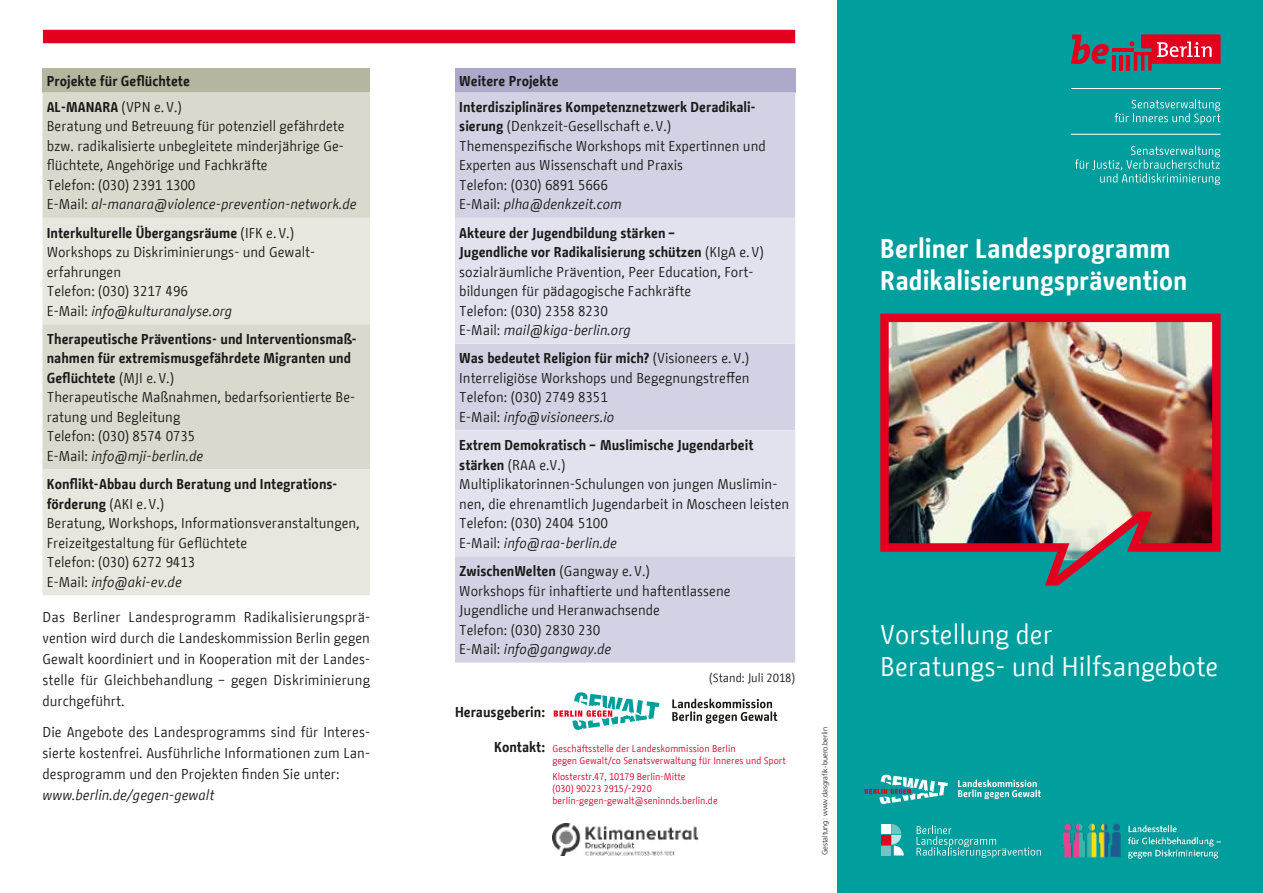
<style>
.page{position:relative;width:1263px;height:893px;background:#fff}
.page>*{position:absolute;margin:0;border:0;box-sizing:border-box;transform-origin:0 0}
.Überschrift_1_Hauptt{font:700 27px "BMF Change";color:#fff}
.Überschrift_2_Untert{font:27px "BMF Change";color:#fff}
.Tabellentext{font:14.25px/19.5px "BMF Change";color:#1a1a18}
.Tabellentext-2{font:700 14.25px/19.5px "BMF Change";color:#1a1a18}
.Fliesstext_9_5_14_pt{font:14.25px/21px "BMF Change";color:#1a1a18;text-align:justify}
.Tabellentext-3{font:italic 14.25px "BMF Change";color:#1a1a18}
.Fliesstext_9_5_14_pt-2{font:italic 14.25px "BMF Change";color:#1a1a18}
.Fliesstext_9_5_14_pt-3{font:700 14.25px "BMF Change";color:#1a1a18}
.Hinweistext{font:12px "BMF Change";color:#1a1a18}
.Fliesstext_9_5_14_pt-4{font:9.75px/12px "BMF Change";color:#db012c}
.Absender_5_6_7_7_pt{font:9.75px "BMF Change";color:#db012c}
.t1{font:300 7.5px "Frutiger LT Std";color:#1a1a18}
.s1{font-weight:400}
.s2{font-style:normal}
.s3{font-weight:700;font-size:14.25px;color:#1a1a18}
</style>
<div class="page">
<div style="left:838px;top:0;width:425px;height:893px;background:#009e9c"></div>
<div style="left:43px;top:68px;width:327px;height:24px;background:#b4b69f"></div>
<div style="left:43px;top:92px;width:327px;height:126px;background:#dad9ce"></div>
<svg style="left:43px;top:218px;width:327px;height:377px;background:#e2e1d8"></svg>
<div style="left:455px;top:68px;width:340px;height:24px;background:#aca9ca"></div>
<div style="left:455px;top:92px;width:340px;height:571px;background:#d3d2e4"></div>
<svg style="left:455px;top:218px;width:340px;height:338px;background:#deddeb"></svg>
<svg style="left:554px;top:692px;width:105px;height:38px"></svg>
<svg style="left:672px;top:699px;width:105px;height:24px"></svg>
<div style="left:50px;top:30px;width:738px;height:13px;background:#e3001f"></div>
<img style="left:880px;top:313px;width:341px;height:273px">
<svg style="left:1115px;top:99px;width:105px;height:26px"></svg>
<hr style="left:1071px;top:88px;width:149px;height:1px;background:#fff">
<svg style="left:1075px;top:146px;width:145px;height:39px"></svg>
<hr style="left:1071px;top:134px;width:149px;height:1px;background:#fff">
<svg style="left:1071px;top:35px;width:38px;height:29px"></svg>
<hr style="left:1112px;top:55px;width:4px;height:16px;background:#e3001f">
<hr style="left:1119px;top:55px;width:4px;height:16px;background:#e3001f">
<hr style="left:1127px;top:55px;width:3px;height:16px;background:#e3001f">
<hr style="left:1112px;top:48px;width:22px;height:4px;background:#e3001f">
<svg style="left:1129px;top:34px;width:91px;height:37px"></svg>
<svg style="left:958px;top:779px;width:83px;height:20px"></svg>
<svg style="left:865px;top:774px;width:83px;height:30px"></svg>
<svg style="left:916px;top:825px;width:125px;height:33px"></svg>
<div style="left:880px;top:835px;width:10px;height:10px;background:#e3001f"></div>
<div style="left:880px;top:824px;width:10px;height:10px;background:#fff"></div>
<div style="left:880px;top:845px;width:10px;height:10px;background:#70c5c4"></div>
<svg style="left:891px;top:824px;width:13px;height:31px"></svg>
<img style="left:1063px;top:824px;width:58px;height:33px">
<img style="left:1128px;top:824px;width:92px;height:34px">
<img style="left:552px;top:824px;width:147px;height:31px">
<p class="Tabellentext-2" style="left:47px;top:71px;width:145px">Projekte für Geflüchtete</p>
<p class="Tabellentext-2" style="left:47px;top:97px;width:137px">AL-MANARA <span class="s1">(VPN e.V.)</span></p>
<p class="Tabellentext" style="left:47px;top:117px;width:299px;text-align:justify">Beratung und Betreuung für potenziell gefährdete bzw. radikalisierte unbegleitete minderjährige Ge&shy;flüchtete, Angehörige und Fachkräfte</p>
<p class="Tabellentext" style="left:47px;top:175px;width:150px">Telefon: (030) 2391 1300</p>
<p class="Tabellentext-3" style="left:47px;top:194px;width:311px"><span class="s2">E-Mail:</span> al-manara@violence-prevention-network.de</p>
<p class="Tabellentext-2" style="left:47px;top:223px;width:249px">Interkulturelle Übergangsräume <span class="s1">(IFK e.V.)</span></p>
<p class="Tabellentext" style="left:47px;top:242px;width:270px">Workshops zu Diskriminierungs- und Gewalt&shy;erfahrungen</p>
<p class="Tabellentext" style="left:47px;top:281px;width:143px">Telefon: (030) 3217 496</p>
<p class="Tabellentext-3" style="left:47px;top:301px;width:187px"><span class="s2">E-Mail:</span> info@kulturanalyse.org</p>
<p class="Tabellentext-2" style="left:47px;top:329px;width:312px">Therapeutische Präventions- und Interventionsmaß&shy;nahmen für extremismusgefährdete Migranten und<br>Geflüchtete <span class="s1">(MJI e.V.)</span></p>
<p class="Tabellentext" style="left:47px;top:388px;width:310px">Therapeutische Maßnahmen, bedarfsorientierte Be&shy;ratung und Begleitung</p>
<p class="Tabellentext" style="left:47px;top:427px;width:150px">Telefon: (030) 8574 0735</p>
<p class="Tabellentext-3" style="left:47px;top:446px;width:158px"><span class="s2">E-Mail:</span> info@mji-berlin.de</p>
<p class="Tabellentext-2" style="left:47px;top:475px;width:293px">Konflikt-Abbau durch Beratung und Integrations&shy;förderung <span class="s1">(AKI e.V.)</span></p>
<p class="Tabellentext" style="left:47px;top:514px;width:314px">Beratung, Workshops, Informationsveranstaltungen,<br>Freizeitgestaltung für Geflüchtete</p>
<p class="Tabellentext" style="left:47px;top:553px;width:150px">Telefon: (030) 6272 9413</p>
<p class="Tabellentext-3" style="left:47px;top:572px;width:137px"><span class="s2">E-Mail:</span> info@aki-ev.de</p>
<p class="Fliesstext_9_5_14_pt" style="left:43px;top:606px;width:329px">Das Berliner Landesprogramm Radikalisierungsprä&shy;vention wird durch die Landeskommission Berlin gegen Gewalt koordiniert und in Kooperation mit der Landes&shy;stelle für Gleichbehandlung – gegen Diskriminierung durchgeführt.</p>
<p class="Fliesstext_9_5_14_pt" style="left:43px;top:722px;width:329px">Die Angebote des Landesprogramms sind für Interes&shy;sierte kostenfrei. Ausführliche Informationen zum Lan&shy;desprogramm und den Projekten finden Sie unter:</p>
<p class="Fliesstext_9_5_14_pt-2" style="left:43px;top:785px;width:173px">www.berlin.de/gegen-gewalt</p>
<p class="Tabellentext-2" style="left:459px;top:71px;width:101px">Weitere Projekte</p>
<p class="Tabellentext-2" style="left:459px;top:97px;width:298px">Interdisziplinäres Kompetenznetzwerk Deradikali&shy;sierung <span class="s1">(Denkzeit-Gesellschaft e.V.)</span></p>
<p class="Tabellentext" style="left:459px;top:136px;width:308px">Themenspezifische Workshops mit Expertinnen und<br>Experten aus Wissenschaft und Praxis</p>
<p class="Tabellentext" style="left:459px;top:175px;width:150px">Telefon: (030) 6891 5666</p>
<p class="Tabellentext-3" style="left:459px;top:194px;width:164px"><span class="s2">E-Mail:</span> plha@denkzeit.com</p>
<p class="Tabellentext-2" style="left:459px;top:223px;width:306px">Akteure der Jugendbildung stärken –<br>Jugendliche vor Radikalisierung schützen <span class="s1">(KIgA e.V)</span></p>
<p class="Tabellentext" style="left:459px;top:262px;width:296px">sozialräumliche Prävention, Peer Education, Fort&shy;bildungen für pädagogische Fachkräfte</p>
<p class="Tabellentext" style="left:459px;top:301px;width:150px">Telefon: (030) 2358 8230</p>
<p class="Tabellentext-3" style="left:459px;top:320px;width:173px"><span class="s2">E-Mail:</span> mail@kiga-berlin.org</p>
<p class="Tabellentext-2" style="left:459px;top:349px;width:291px">Was bedeutet Religion für mich? <span class="s1">(Visioneers e.V.)</span></p>
<p class="Tabellentext" style="left:459px;top:368px;width:292px">Interreligiöse Workshops und Begegnungstreffen</p>
<p class="Tabellentext" style="left:459px;top:388px;width:150px">Telefon: (030) 2749 8351</p>
<p class="Tabellentext-3" style="left:459px;top:407px;width:156px"><span class="s2">E-Mail:</span> info@visioneers.io</p>
<p class="Tabellentext-2" style="left:459px;top:436px;width:296px">Extrem Demokratisch – Muslimische Jugendarbeit stärken <span class="s1">(RAA e.V.)</span></p>
<p class="Tabellentext" style="left:459px;top:475px;width:331px">Multiplikatorinnen-Schulungen von jungen Muslimin&shy;nen, die ehrenamtlich Jugendarbeit in Moscheen leisten</p>
<p class="Tabellentext" style="left:459px;top:514px;width:150px">Telefon: (030) 2404 5100</p>
<p class="Tabellentext-3" style="left:459px;top:533px;width:159px"><span class="s2">E-Mail:</span> info@raa-berlin.de</p>
<p class="Tabellentext-2" style="left:459px;top:561px;width:192px">ZwischenWelten <span class="s1">(Gangway e.V.)</span></p>
<p class="Tabellentext" style="left:459px;top:581px;width:273px">Workshops für inhaftierte und haftentlassene<br>Jugendliche und Heranwachsende</p>
<p class="Tabellentext" style="left:459px;top:620px;width:143px">Telefon: (030) 2830 230</p>
<p class="Tabellentext-3" style="left:459px;top:639px;width:154px"><span class="s2">E-Mail:</span> info@gangway.de</p>
<p class="Hinweistext" style="left:709px;top:669px;width:88px">(Stand: Juli 2018)</p>
<p class="Fliesstext_9_5_14_pt-3" style="left:455px;top:702px;width:92px">Herausgeberin:</p>
<p class="Fliesstext_9_5_14_pt-4" style="left:552px;top:742px;width:235px;text-indent:-58px"><span class="s3">Kontakt:</span> Geschäftsstelle der Landeskommission Berlin<br>gegen Gewalt/co Senatsverwaltung für Inneres und Sport</p>
<p class="Absender_5_6_7_7_pt" style="left:552px;top:770px;width:135px">Klosterstr.47, 10179 Berlin-Mitte</p>
<p class="Absender_5_6_7_7_pt" style="left:552px;top:782px;width:101px">(030) 90223 2915/-2920</p>
<p class="Absender_5_6_7_7_pt" style="left:552px;top:794px;width:167px">berlin-gegen-gewalt@seninnds.berlin.de</p>
<p class="t1" style="left:821px;top:855px;width:130px;rotate:-90deg">Gestaltung: www.dasgrafik-buero.berlin</p>
<h1 class="Überschrift_1_Hauptt" style="left:880px;top:230px;width:292px">Berliner Landesprogramm</h1>
<h1 class="Überschrift_1_Hauptt" style="left:880px;top:261px;width:309px">Radikalisierungsprävention</h1>
<h2 class="Überschrift_2_Untert" style="left:880px;top:616px;width:174px">Vorstellung der</h2>
<h2 class="Überschrift_2_Untert" style="left:880px;top:647px;width:339px">Beratungs- und Hilfsangebote</h2>
</div>
